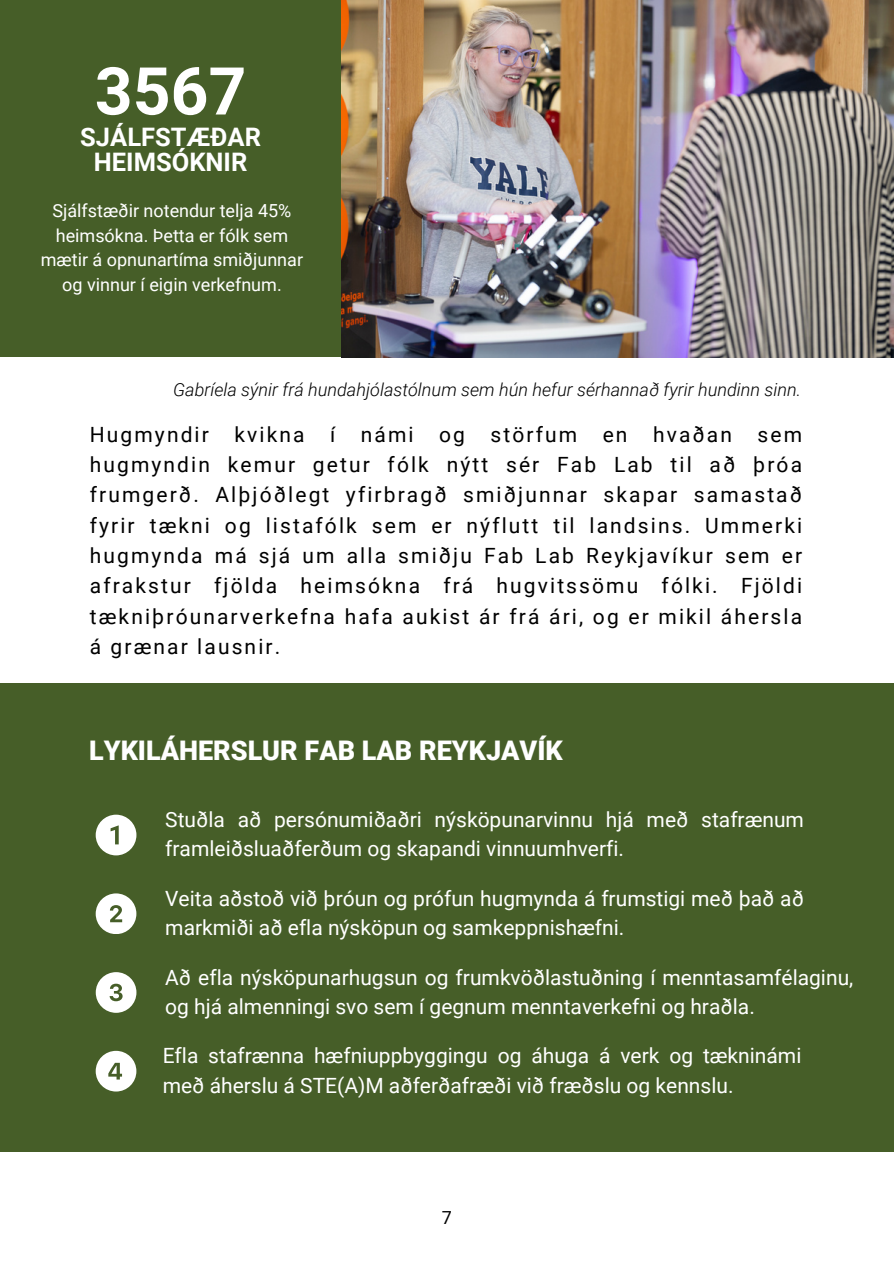
<style>
.page{position:relative;width:894px;height:1264px;background:#fff}
.page>*{position:absolute;margin:0;border:0;box-sizing:border-box;transform-origin:0 0}
.t1{font:700 66px "Roboto";color:#fff}
.t2{font:900 27px "Roboto";color:#fff}
.t3{font:700 25.5px/24.8px "Roboto";color:#fff;text-align:center}
.t4{font:21px/29.2px "Roboto";color:#fff}
.t5{font:21px/30.3px "Roboto";letter-spacing:.1em;color:#000;text-align:justify}
.t6{font:18px/24.8px "Roboto";color:#fff;text-align:center}
.t7{font:italic 300 18px "Roboto";color:#000}
.t8{font:18px "Roboto";color:#000}
</style>
<div class="page">
<div style="left:0;top:0;width:481px;height:357px;background:#465e28"></div>
<img style="left:341px;top:0;width:552px;height:357px">
<div style="left:0;top:682px;width:893px;height:469px;background:#465e28"></div>
<svg style="left:96px;top:814px;width:40px;height:41px"></svg>
<svg style="left:96px;top:893px;width:40px;height:40px"></svg>
<svg style="left:96px;top:972px;width:40px;height:40px"></svg>
<svg style="left:96px;top:1050px;width:40px;height:41px"></svg>
<h1 class="t1" style="left:95px;top:53px;width:153px">3567</h1>
<p class="t3" style="left:80px;top:125px;width:182px">SJÁLFSTÆÐAR<br>HEIMSÓKNIR</p>
<p class="t6" style="left:41px;top:198px;width:264px">Sjálfstæðir notendur telja 45% heimsókna. Þetta er fólk sem mætir á opnunartíma smiðjunnar og vinnur í eigin verkefnum.</p>
<p class="t7" style="left:173px;top:379px;width:629px">Gabríela sýnir frá hundahjólastólnum sem hún hefur sérhannað fyrir hundinn sinn.</p>
<p class="t5" style="left:90px;top:419px;width:713px">Hugmyndir kvikna í námi og störfum en hvaðan sem hugmyndin kemur getur fólk nýtt sér Fab Lab til að þróa frumgerð. Alþjóðlegt yfirbragð smiðjunnar skapar samastað fyrir tækni og listafólk sem er nýflutt til landsins. Ummerki hugmynda má sjá um alla smiðju Fab Lab Reykjavíkur sem er afrakstur fjölda heimsókna frá hugvitssömu fólki. Fjöldi tækniþróunarverkefna hafa aukist ár frá ári, og er mikil áhersla á grænar lausnir.</p>
<p class="t2" style="left:89px;top:735px;width:475px">LYKILÁHERSLUR FAB LAB REYKJAVÍK</p>
<p class="t4" style="left:165px;top:805px;width:640px">Stuðla að persónumiðaðri nýsköpunarvinnu hjá með stafrænum framleiðsluaðferðum og skapandi vinnuumhverfi.</p>
<p class="t4" style="left:165px;top:884px;width:640px">Veita aðstoð við þróun og prófun hugmynda á frumstigi með það að markmiði að efla nýsköpun og samkeppnishæfni.</p>
<p class="t4" style="left:165px;top:962px;width:689px">Að efla nýsköpunarhugsun og frumkvöðlastuðning í menntasamfélaginu, og hjá almenningi svo sem í gegnum menntaverkefni og hraðla.</p>
<p class="t4" style="left:163px;top:1041px;width:640px">Efla stafrænna hæfniuppbyggingu og áhuga á verk og tækninámi með áherslu á STE(A)M aðferðafræði við fræðslu og kennslu.</p>
<p class="t8" style="left:441px;top:1207px;width:12px">7</p>
</div>
